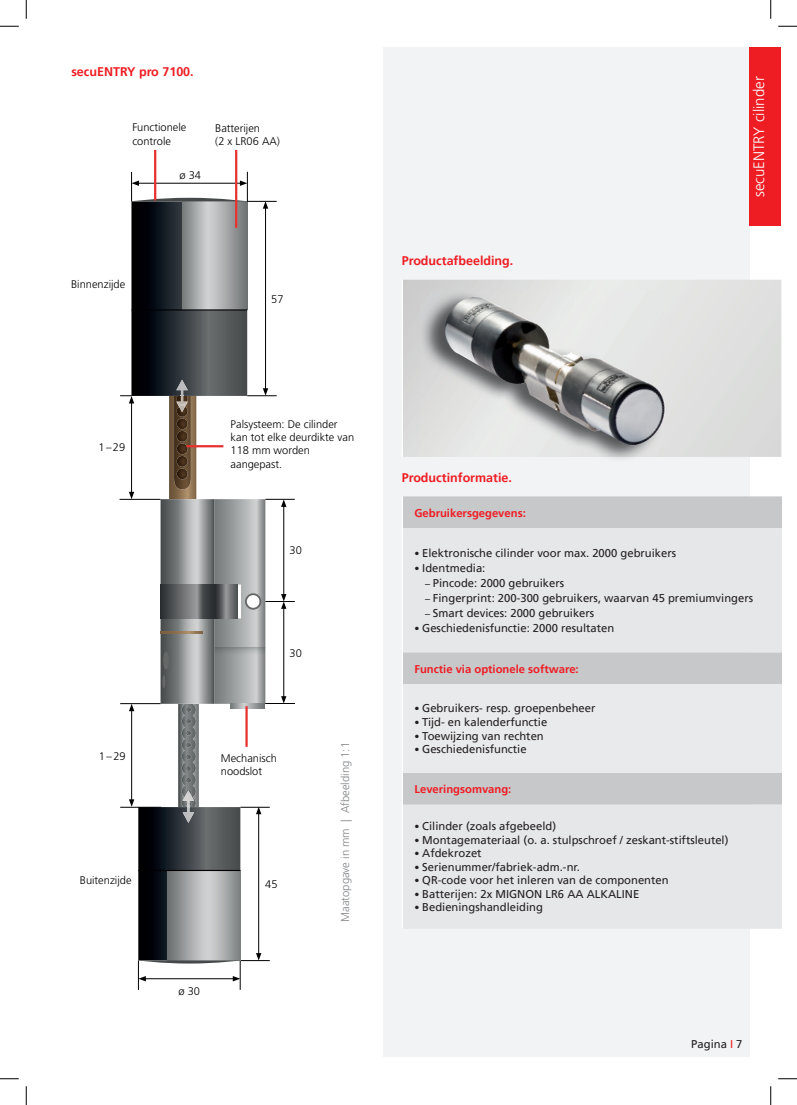
<style>
.page{position:relative;width:797px;height:1105px;background:#fff}
.page>*{position:absolute;margin:0;border:0;box-sizing:border-box;transform-origin:0 0}
.t1{font:300 15px "Frutiger LT Pro";color:#fff}
.t2{font:700 12.5px "Frutiger LT Pro";color:#ee1d23}
.t3{font:11.25px "Frutiger LT Pro";color:#231f20}
.t4{font:700 11.25px "Frutiger LT Pro";color:#ee1d23}
.t5{font:300 11.25px "Frutiger LT Pro";color:#808285}
.t6{font:300 11px/13.2px "Frutiger LT Pro";color:#000001}
.s1{font-size:10px}
.s2{font-weight:300;font-size:10px}
.s3{color:#ee1d23}
</style>
<div class="page">
<div style="left:16px;top:48px;width:733px;height:1009px;background:#f2f3f4"></div>
<div style="left:16px;top:16px;width:366px;height:1073px;background:#fff"></div>
<div style="left:403px;top:496px;width:378px;height:32px;background:#c7c8ca"></div>
<svg style="left:403px;top:528px;width:378px;height:401px;fill:#e6e7e9"></svg>
<div style="left:402px;top:684px;width:379px;height:89px;background:#e9eaeb"></div>
<hr style="left:402px;top:496px;width:1px;height:32px;background:#fff">
<hr style="left:402px;top:528px;width:1px;height:124px;background:#fff">
<hr style="left:402px;top:652px;width:1px;height:32px;background:#fff">
<hr style="left:402px;top:684px;width:1px;height:89px;background:#fff">
<hr style="left:402px;top:773px;width:1px;height:32px;background:#fff">
<hr style="left:402px;top:805px;width:1px;height:124px;background:#fff">
<svg style="left:403px;top:280px;width:378px;height:177px;background:#dddedd"></svg>
<hr style="left:402px;top:280px;width:1px;height:177px;background:#fff">
<img style="left:420px;top:291px;width:244px;height:167px">
<img style="left:444px;top:297px;width:222px;height:151px">
<div style="left:749px;top:48px;width:32px;height:178px;background:#ee1d23"></div>
<hr style="left:138px;top:960px;width:1px;height:30px;background:#000001">
<hr style="left:240px;top:960px;width:1px;height:30px;background:#000001">
<hr style="left:144px;top:978px;width:91px;height:1px;background:#000001">
<svg style="left:138px;top:976px;width:8px;height:5px"></svg>
<svg style="left:233px;top:976px;width:7px;height:5px"></svg>
<hr style="left:240px;top:960px;width:30px;height:1px;background:#000001">
<hr style="left:265px;top:703px;width:30px;height:1px;background:#000001">
<hr style="left:265px;top:601px;width:30px;height:1px;background:#000001">
<hr style="left:247px;top:395px;width:30px;height:1px;background:#000001">
<hr style="left:240px;top:807px;width:30px;height:1px;background:#000001">
<hr style="left:265px;top:499px;width:30px;height:1px;background:#000001">
<hr style="left:247px;top:201px;width:30px;height:1px;background:#000001">
<hr style="left:283px;top:607px;width:1px;height:91px;background:#000001">
<svg style="left:281px;top:696px;width:5px;height:7px"></svg>
<hr style="left:283px;top:505px;width:1px;height:91px;background:#000001">
<svg style="left:281px;top:594px;width:5px;height:15px"></svg>
<svg style="left:281px;top:499px;width:5px;height:8px"></svg>
<hr style="left:235px;top:150px;width:2px;height:78px;background:#e7322f">
<hr style="left:154px;top:150px;width:2px;height:50px;background:#e7322f">
<svg style="left:120px;top:172px;width:148px;height:791px"></svg>
<hr style="left:245px;top:706px;width:3px;height:41px;background:#e7322f">
<svg style="left:160px;top:631px;width:43px;height:3px"></svg>
<svg style="left:0;top:25px;width:19px;height:2px"></svg>
<svg style="left:778px;top:25px;width:19px;height:2px"></svg>
<svg style="left:0;top:1078px;width:19px;height:1px"></svg>
<svg style="left:778px;top:1078px;width:19px;height:1px"></svg>
<svg style="left:25px;top:0;width:2px;height:19px"></svg>
<svg style="left:25px;top:1086px;width:2px;height:19px"></svg>
<svg style="left:770px;top:0;width:1px;height:19px"></svg>
<svg style="left:770px;top:1086px;width:1px;height:19px"></svg>
<p class="t2" style="left:71px;top:65px;width:124px">secuENTRY pro 7100.</p>
<p class="t6" style="left:132px;top:121px;width:56px">Functionele controle</p>
<p class="t6" style="left:179px;top:169px;width:23px">ø 34</p>
<p class="t6" style="left:215px;top:122px;width:66px">Batterijen<br>(2 x LR06 AA)</p>
<p class="t6" style="left:71px;top:277px;width:56px">Binnenzijde</p>
<p class="t6" style="left:271px;top:293px;width:14px">57</p>
<p class="t6" style="left:98px;top:441px;width:28px">1 – 29</p>
<p class="t6" style="left:99px;top:749px;width:28px">1 – 29</p>
<p class="t6" style="left:80px;top:873px;width:53px">Buitenzijde</p>
<p class="t6" style="left:230px;top:417px;width:125px">Palsysteem: De cilinder kan tot elke deurdikte van<br>118 mm worden aangepast.</p>
<p class="t6" style="left:289px;top:544px;width:14px">30</p>
<p class="t6" style="left:289px;top:647px;width:14px">30</p>
<p class="t6" style="left:221px;top:751px;width:57px">Mechanisch noodslot</p>
<p class="t6" style="left:178px;top:985px;width:23px">ø 30</p>
<p class="t6" style="left:265px;top:878px;width:14px">45</p>
<p class="t5" style="left:339px;top:922px;width:181px;rotate:-90deg">Maatopgave in mm | Afbeelding 1:1</p>
<p class="t2" style="left:402px;top:253px;width:113px">Productafbeelding.</p>
<p class="t2" style="left:402px;top:470px;width:112px">Productinformatie.</p>
<h1 class="t1" style="left:750px;top:197px;width:122px;rotate:-90deg">secuENTRY cilinder</h1>
<p class="t4" style="left:414px;top:506px;width:113px">Gebruikersgegevens:</p>
<p class="t3" style="left:414px;top:546px;width:263px"><span class="s1">•</span> Elektronische cilinder voor max. 2000 gebruikers</p>
<p class="t3" style="left:414px;top:561px;width:72px"><span class="s1">•</span> Identmedia:</p>
<p class="t3" style="left:425px;top:576px;width:141px"><span class="s1">–</span> Pincode: 2000 gebruikers</p>
<p class="t3" style="left:425px;top:591px;width:329px"><span class="s1">–</span> Fingerprint: 200-300 gebruikers, waarvan 45 premiumvingers</p>
<p class="t3" style="left:425px;top:606px;width:171px"><span class="s1">–</span> Smart devices: 2000 gebruikers</p>
<p class="t3" style="left:414px;top:621px;width:201px"><span class="s1">•</span> Geschiedenisfunctie: 2000 resultaten</p>
<p class="t4" style="left:414px;top:662px;width:166px">Functie via optionele software:</p>
<p class="t3" style="left:414px;top:702px;width:182px"><span class="s1">•</span> Gebruikers- resp. groepenbeheer</p>
<p class="t3" style="left:414px;top:715px;width:134px"><span class="s1">•</span> Tĳd- en kalenderfunctie</p>
<p class="t3" style="left:414px;top:729px;width:131px"><span class="s1">•</span> Toewĳzing van rechten</p>
<p class="t3" style="left:414px;top:742px;width:114px"><span class="s1">•</span> Geschiedenisfunctie</p>
<p class="t4" style="left:414px;top:782px;width:98px">Leveringsomvang:</p>
<p class="t3" style="left:414px;top:820px;width:143px"><span class="s1">•</span> Cilinder (zoals afgebeeld)</p>
<p class="t3" style="left:414px;top:833px;width:315px"><span class="s1">•</span> Montagemateriaal (o. a. stulpschroef / zeskant-stiftsleutel)</p>
<p class="t3" style="left:414px;top:847px;width:69px"><span class="s1">•</span> Afdekrozet</p>
<p class="t3" style="left:414px;top:860px;width:167px"><span class="s1">•</span> Serienummer/fabriek-adm.-nr.</p>
<p class="t3" style="left:414px;top:874px;width:256px"><span class="s1">•</span> QR-code voor het inleren van de componenten</p>
<p class="t3" style="left:414px;top:887px;width:226px"><span class="s2">•</span> Batterijen: 2x MIGNON LR6 AA ALKALINE</p>
<p class="t3" style="left:414px;top:901px;width:130px"><span class="s1">•</span> Bedieningshandleiding</p>
<p class="t3" style="left:691px;top:1038px;width:53px">Pagina <span class="s3">I</span> 7</p>
</div>
